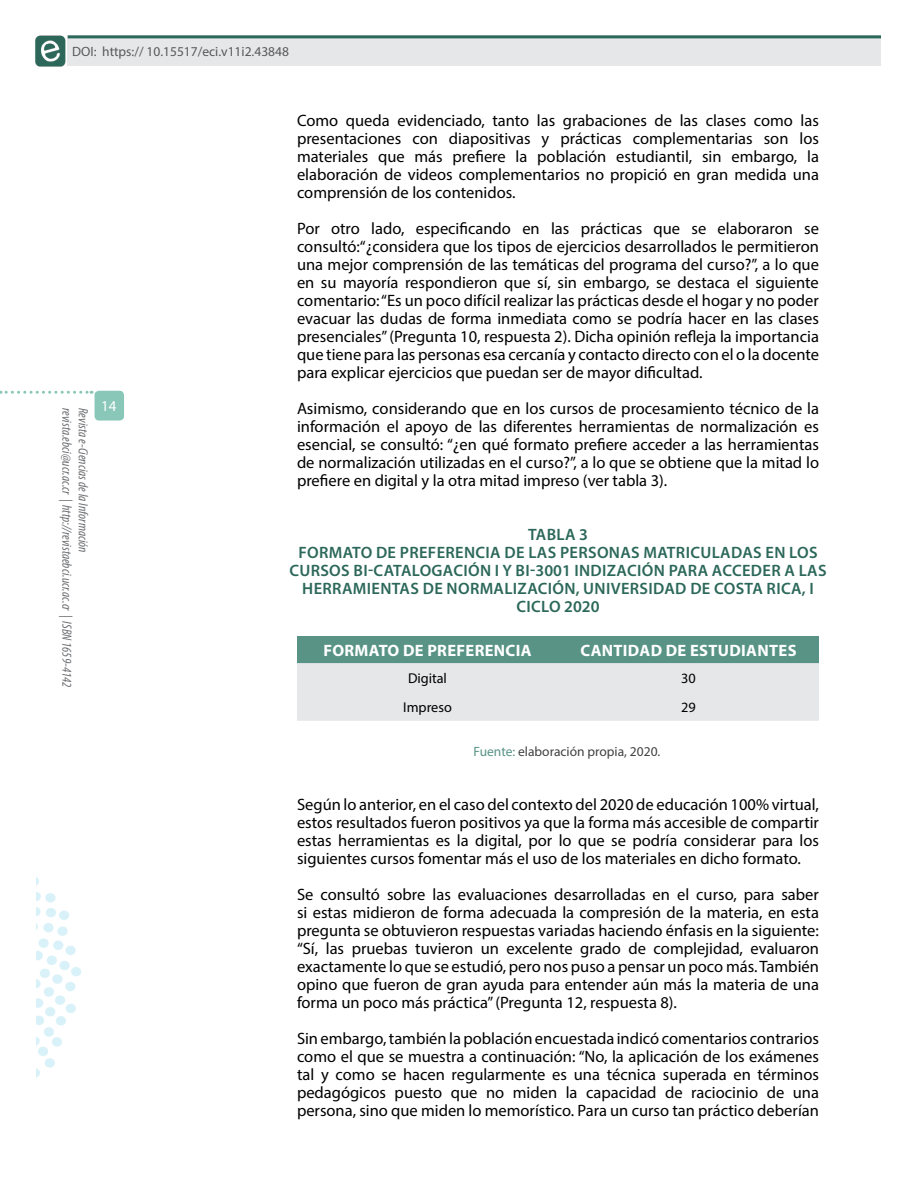
<style>
.page{position:relative;width:918px;height:1188px;background:#fff}
.page>*{position:absolute;margin:0;border:0;box-sizing:border-box;transform-origin:0 0}
.t1{font:16.5px/18px "Myriad Pro";color:#000;text-align:justify}
.t2{font:600 16.5px/18px "Myriad Pro";letter-spacing:.02em;color:#2c685a;text-align:center}
.t3{font:700 16.5px "Myriad Pro";letter-spacing:.02em;color:#fff}
.t4{font:15px "Myriad Pro";color:#fff}
.t5{font:14.25px "Myriad Pro";color:#000}
.t6{font:italic condensed 13.5px "Myriad Pro";color:#6d6e71}
.t7{font:13.5px "Myriad Pro";color:#58595b}
.t8{font:13.5px "Myriad Pro";color:#414042}
.s1{color:#589385}
</style>
<div class="page">
<img style="left:35px;top:35px;width:33px;height:32px">
<div style="left:68px;top:35px;width:813px;height:31px;background:#e6e7e8"></div>
<hr style="left:68px;top:35px;width:813px;height:3px;background:#2a685b">
<svg style="left:0;top:391px;width:92px;height:3px"></svg>
<div style="left:95px;top:391px;width:29px;height:30px;background:#89c7b8;border-radius:4px"></div>
<img style="left:36px;top:877px;width:45px;height:201px">
<svg style="left:297px;top:636px;width:522px;height:85px;background:#b8ccc8"></svg>
<p class="t7" style="left:72px;top:43px;width:218px">DOI: https:// 10.15517/eci.v11i2.43848</p>
<p class="t6" style="left:75px;top:408px;width:281px;rotate:90deg">revista.ebci@ucr.ac.cr | http://revistaebci.ucr.ac.cr | ISBN 1659-4142</p>
<p class="t6" style="left:91px;top:408px;width:146px;rotate:90deg">Revista e-Ciencias de la Información</p>
<p class="t4" style="left:101px;top:397px;width:17px">14</p>
<p class="t1" style="left:297px;top:111px;width:524px">Como queda evidenciado, tanto las grabaciones de las clases como las presentaciones con diapositivas y prácticas complementarias son los materiales que más prefiere la población estudiantil, sin embargo, la elaboración de videos complementarios no propició en gran medida una comprensión de los contenidos.</p>
<p class="t1" style="left:297px;top:219px;width:524px">Por otro lado, especificando en las prácticas que se elaboraron se consultó:“¿considera que los tipos de ejercicios desarrollados le permitieron una mejor comprensión de las temáticas del programa del curso?”, a lo que en su mayoría respondieron que sí, sin embargo, se destaca el siguiente comentario: “Es un poco difícil realizar las prácticas desde el hogar y no poder evacuar las dudas de forma inmediata como se podría hacer en las clases presenciales” (Pregunta 10, respuesta 2). Dicha opinión refleja la importancia que tiene para las personas esa cercanía y contacto directo con el o la docente para explicar ejercicios que puedan ser de mayor dificultad.</p>
<p class="t1" style="left:297px;top:399px;width:524px">Asimismo, considerando que en los cursos de procesamiento técnico de la información el apoyo de las diferentes herramientas de normalización es esencial, se consultó: “¿en qué formato prefiere acceder a las herramientas de normalización utilizadas en el curso?”, a lo que se obtiene que la mitad lo prefiere en digital y la otra mitad impreso (ver tabla 3).</p>
<p class="t2" style="left:289px;top:525px;width:539px">TABLA 3<br>FORMATO DE PREFERENCIA DE LAS PERSONAS MATRICULADAS EN LOS CURSOS BI-CATALOGACIÓN I Y BI-3001 INDIZACIÓN PARA ACCEDER A LAS HERRAMIENTAS DE NORMALIZACIÓN, UNIVERSIDAD DE COSTA RICA, I CICLO 2020</p>
<p class="t3" style="left:323px;top:640px;width:210px">FORMATO DE PREFERENCIA</p>
<p class="t3" style="left:580px;top:640px;width:218px">CANTIDAD DE ESTUDIANTES</p>
<p class="t5" style="left:408px;top:669px;width:40px">Digital</p>
<p class="t5" style="left:681px;top:669px;width:16px">30</p>
<p class="t5" style="left:403px;top:698px;width:50px">Impreso</p>
<p class="t5" style="left:681px;top:698px;width:16px">29</p>
<p class="t8" style="left:474px;top:743px;width:188px"><span class="s1">Fuente:</span> elaboración propia, 2020.</p>
<p class="t1" style="left:297px;top:795px;width:524px">Según lo anterior, en el caso del contexto del 2020 de educación 100% virtual, estos resultados fueron positivos ya que la forma más accesible de compartir estas herramientas es la digital, por lo que se podría considerar para los siguientes cursos fomentar más el uso de los materiales en dicho formato.</p>
<p class="t1" style="left:297px;top:885px;width:524px">Se consultó sobre las evaluaciones desarrolladas en el curso, para saber si estas midieron de forma adecuada la compresión de la materia, en esta pregunta se obtuvieron respuestas variadas haciendo énfasis en la siguiente: “Sí, las pruebas tuvieron un excelente grado de complejidad, evaluaron exactamente lo que se estudió, pero nos puso a pensar un poco más. También opino que fueron de gran ayuda para entender aún más la materia de una forma un poco más práctica” (Pregunta 12, respuesta 8).</p>
<p class="t1" style="left:297px;top:1029px;width:524px">Sin embargo, también la población encuestada indicó comentarios contrarios como el que se muestra a continuación: “No, la aplicación de los exámenes tal y como se hacen regularmente es una técnica superada en términos pedagógicos puesto que no miden la capacidad de raciocinio de una persona, sino que miden lo memorístico. Para un curso tan práctico deberían</p>
</div>
